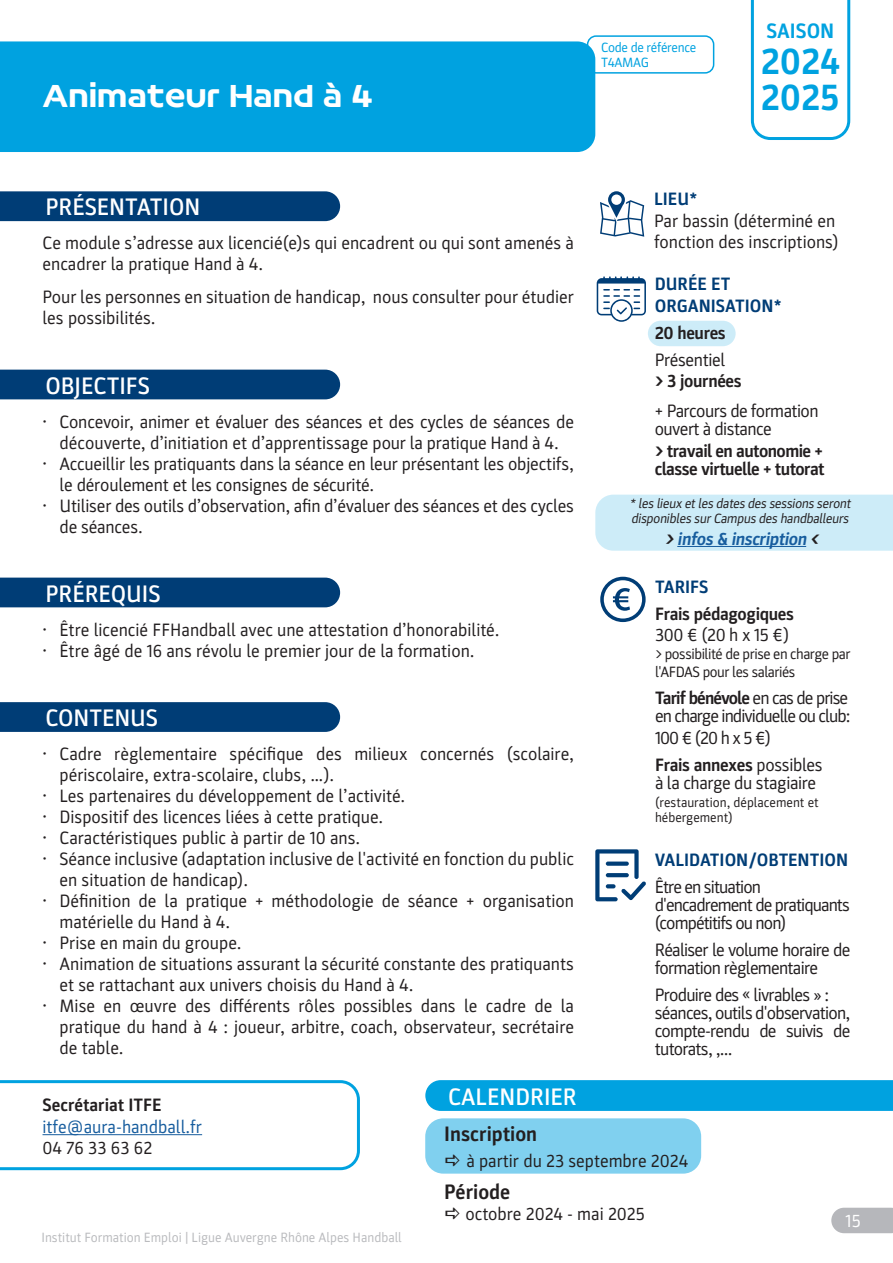
<style>
.page{position:relative;width:893px;height:1263px;background:#fff}
.page>*{position:absolute;margin:0;border:0;box-sizing:border-box;transform-origin:0 0}
.t1{font:700 37.5px/36px "Parka";color:#00a2e0}
.t2{font:30px "FF Hand";letter-spacing:-.02em;color:#fff}
.t3{font:500 24px "Parka";color:#fff}
.t4{font:700 21px "Parka";color:#231f20}
.t5{font:700 21px "Parka";color:#00a2e0}
.t6{font:18px/21px "Parka";color:#231f20}
.t7{font:18px/18px "Parka";letter-spacing:-.04em;color:#231f20}
.t8{font:18px/18px "Parka";letter-spacing:-.05em;color:#231f20}
.t9{font:700 18px/18px "Parka";letter-spacing:-.02em;color:#231f20}
.t10{font:700 18px/21.6px "Parka";color:#003d76}
.t11{font:18px/18px "Parka";letter-spacing:-.03em;color:#231f20}
.t12{font:18px "Parka";letter-spacing:-.02em;color:#231f20}
.t13{font:18px "Parka";color:#175d9e}
.t14{font:italic 700 18px "Parka";color:#175d9e}
.t15{font:700 18px "Parka";color:#231f20}
.t16{font:18px "Parka";color:#fff}
.t17{font:15px/18px "Parka";letter-spacing:-.03em;color:#231f20}
.t18{font:italic 13.5px/15px "Parka";color:#231f20}
.t19{font:13.5px "Parka";color:#babbbe}
.t20{font:13.5px/15px "Parka";color:#231f20}
.t21{font:13.5px/15px "Parka";letter-spacing:-.02em;color:#00a2e0}
.s1{color:#231f20}
.s2{font-weight:700}
</style>
<div class="page">
<div style="left:648px;top:321px;width:88px;height:25px;background:#cdecf8;border-radius:13px"></div>
<svg style="left:751px;top:0;width:99px;height:140px"></svg>
<div style="left:831px;top:1208px;width:62px;height:25px;background:#b6b7bb"></div>
<div style="left:0;top:370px;width:340px;height:29px;background:#003d76"></div>
<svg style="left:0;top:702px;width:340px;height:30px;background:#033f78"></svg>
<div style="left:0;top:191px;width:340px;height:30px;background:#003d76"></div>
<div style="left:0;top:578px;width:340px;height:29px;background:#003d76"></div>
<svg style="left:597px;top:276px;width:49px;height:46px"></svg>
<svg style="left:600px;top:191px;width:44px;height:46px"></svg>
<svg style="left:600px;top:577px;width:46px;height:45px"></svg>
<div style="left:595px;top:495px;width:298px;height:56px;background:#cdecf8"></div>
<hr style="left:677px;top:546px;width:129px;height:1px;background:#175d9e">
<svg style="left:595px;top:849px;width:51px;height:52px"></svg>
<svg style="left:425px;top:1080px;width:468px;height:31px;background:#04a3e0"></svg>
<div style="left:425px;top:1118px;width:276px;height:55px;background:#80d0ef;border-radius:18px"></div>
<svg style="left:0;top:1080px;width:360px;height:90px"></svg>
<hr style="left:43px;top:1134px;width:159px;height:1px;background:#175d9e">
<div style="left:587px;top:35px;width:127px;height:39px;border:2px solid #00a2e0;border-radius:9px"></div>
<div style="left:0;top:41px;width:595px;height:111px;background:#00a2e0"></div>
<h2 class="t2" style="left:43px;top:77px;width:333px">Animateur Hand à 4</h2>
<p class="t21" style="left:601px;top:40px;width:97px">Code de référence<br>T4AMAG</p>
<p class="t5" style="left:766px;top:19px;width:70px">SAISON</p>
<h1 class="t1" style="left:761px;top:43px;width:81px">2024<br>2025</h1>
<h3 class="t3" style="left:46px;top:194px;width:156px">PRÉSENTATION</h3>
<p class="t6" style="left:43px;top:232px;width:533px">Ce module s’adresse aux licencié(e)s qui encadrent ou qui sont amenés à encadrer la pratique Hand à 4.</p>
<p class="t6" style="left:43px;top:286px;width:533px">Pour les personnes en situation de handicap, nous consulter pour étudier les possibilités.</p>
<h3 class="t3" style="left:46px;top:372px;width:106px">OBJECTIFS</h3>
<p class="t6" style="left:43px;top:411px;width:533px;text-align:center">• Concevoir, animer et évaluer des séances et des cycles de séances de découverte, d’initiation et d’apprentissage pour la pratique Hand à 4.</p>
<p class="t6" style="left:60px;top:453px;width:516px;text-indent:-17px">• Accueillir les pratiquants dans la séance en leur présentant les objectifs, le déroulement et les consignes de sécurité.</p>
<p class="t6" style="left:60px;top:495px;width:516px;text-indent:-17px">• Utiliser des outils d’observation, afin d’évaluer des séances et des cycles de séances.</p>
<h3 class="t3" style="left:46px;top:580px;width:117px">PRÉREQUIS</h3>
<p class="t6" style="left:42px;top:619px;width:459px">• Être licencié FFHandball avec une attestation d’honorabilité.</p>
<p class="t6" style="left:42px;top:640px;width:434px">• Être âgé de 16 ans révolu le premier jour de la formation.</p>
<h3 class="t3" style="left:46px;top:705px;width:114px">CONTENUS</h3>
<p class="t6" style="left:60px;top:744px;width:516px;text-indent:-17px">• Cadre règlementaire spécifique des milieux concernés (scolaire, périscolaire, extra-scolaire, clubs, …).</p>
<p class="t6" style="left:43px;top:786px;width:364px">• Les partenaires du développement de l’activité.</p>
<p class="t6" style="left:43px;top:807px;width:342px">• Dispositif des licences liées à cette pratique.</p>
<p class="t6" style="left:43px;top:828px;width:319px">• Caractéristiques public à partir de 10 ans.</p>
<p class="t6" style="left:60px;top:849px;width:516px;text-indent:-17px">• Séance inclusive (adaptation inclusive de l'activité en fonction du public en situation de handicap).</p>
<p class="t6" style="left:60px;top:891px;width:516px;text-indent:-17px">• Définition de la pratique + méthodologie de séance + organisation matérielle du Hand à 4.</p>
<p class="t6" style="left:43px;top:933px;width:201px">• Prise en main du groupe.</p>
<p class="t6" style="left:60px;top:954px;width:516px;text-indent:-17px">• Animation de situations assurant la sécurité constante des pratiquants et se rattachant aux univers choisis du Hand à 4.</p>
<p class="t6" style="left:60px;top:996px;width:516px;text-align:justify;text-indent:-17px">• Mise en œuvre des différents rôles possibles dans le cadre de la pratique du hand à 4 : joueur, arbitre, coach, observateur, secrétaire de table.</p>
<p class="t10" style="left:654px;top:188px;width:45px">LIEU*</p>
<p class="t6" style="left:654px;top:210px;width:186px;line-height:21.6px">Par bassin (déterminé en fonction des inscriptions)</p>
<p class="t10" style="left:655px;top:273px;width:129px">DURÉE ET<br>ORGANISATION*</p>
<p class="t9" style="left:655px;top:324px;width:73px">20 heures</p>
<p class="t12" style="left:655px;top:350px;width:72px">Présentiel</p>
<p class="t9" style="left:655px;top:372px;width:89px">&gt; 3 journées</p>
<p class="t11" style="left:655px;top:402px;width:165px">+ Parcours de formation ouvert à distance</p>
<p class="t9" style="left:655px;top:442px;width:171px">&gt; travail en autonomie + classe virtuelle + tutorat</p>
<p class="t18" style="left:629px;top:496px;width:225px">* les lieux etles dates des sessions seront disponibles surCampus des handballeurs</p>
<p class="t14" style="left:665px;top:528px;width:159px"><span class="s1">&gt;</span> infos &amp; inscription <span class="s1">&lt;</span></p>
<p class="t10" style="left:655px;top:576px;width:55px">TARIFS</p>
<p class="t9" style="left:655px;top:605px;width:141px">Frais pédagogiques</p>
<p class="t6" style="left:655px;top:625px;width:136px">300 € (20 h x 15 €)</p>
<p class="t17" style="left:655px;top:645px;width:197px">&gt; possibilité de prise en charge par l'AFDAS pour les salariés</p>
<p class="t8" style="left:655px;top:689px;width:197px"><span class="s2">Tarif bénévole</span> en cas de prise en charge individuelle ou club:</p>
<p class="t6" style="left:655px;top:724px;width:169px;line-height:27px">100 € (20 h x 5 €)<br><span class="s2">Frais annexes</span> possibles</p>
<p class="t12" style="left:655px;top:773px;width:163px">à la charge du stagiaire</p>
<p class="t20" style="left:655px;top:795px;width:165px">(restauration, déplacement et hébergement)</p>
<p class="t10" style="left:655px;top:849px;width:195px">VALIDATION/OBTENTION</p>
<p class="t8" style="left:655px;top:878px;width:197px">Être en situation d'encadrement de pratiquants (compétitifs ou non)</p>
<p class="t7" style="left:655px;top:941px;width:197px">Réaliser le volume horaire de formation règlementaire</p>
<p class="t7" style="left:655px;top:986px;width:197px">Produire des « livrables » : séances, outils d'observation, compte-rendu de suivis de tutorats, ,...</p>
<p class="t15" style="left:43px;top:1095px;width:121px">Secrétariat ITFE</p>
<p class="t13" style="left:43px;top:1117px;width:161px">itfe@aura-handball.fr</p>
<p class="t6" style="left:43px;top:1138px;width:111px">04 76 33 63 62</p>
<p class="t19" style="left:41px;top:1230px;width:362px">Institut Formation Emploi | Ligue Auvergne Rhône Alpes Handball</p>
<h3 class="t3" style="left:448px;top:1083px;width:130px">CALENDRIER</h3>
<p class="t4" style="left:444px;top:1122px;width:94px">Inscription</p>
<p class="t6" style="left:466px;top:1150px;width:223px">à partir du 23 septembre 2024</p>
<p class="t4" style="left:444px;top:1180px;width:68px">Période</p>
<p class="t6" style="left:465px;top:1204px;width:181px">octobre 2024 - mai 2025</p>
<p class="t16" style="left:846px;top:1211px;width:17px">15</p>
</div>
